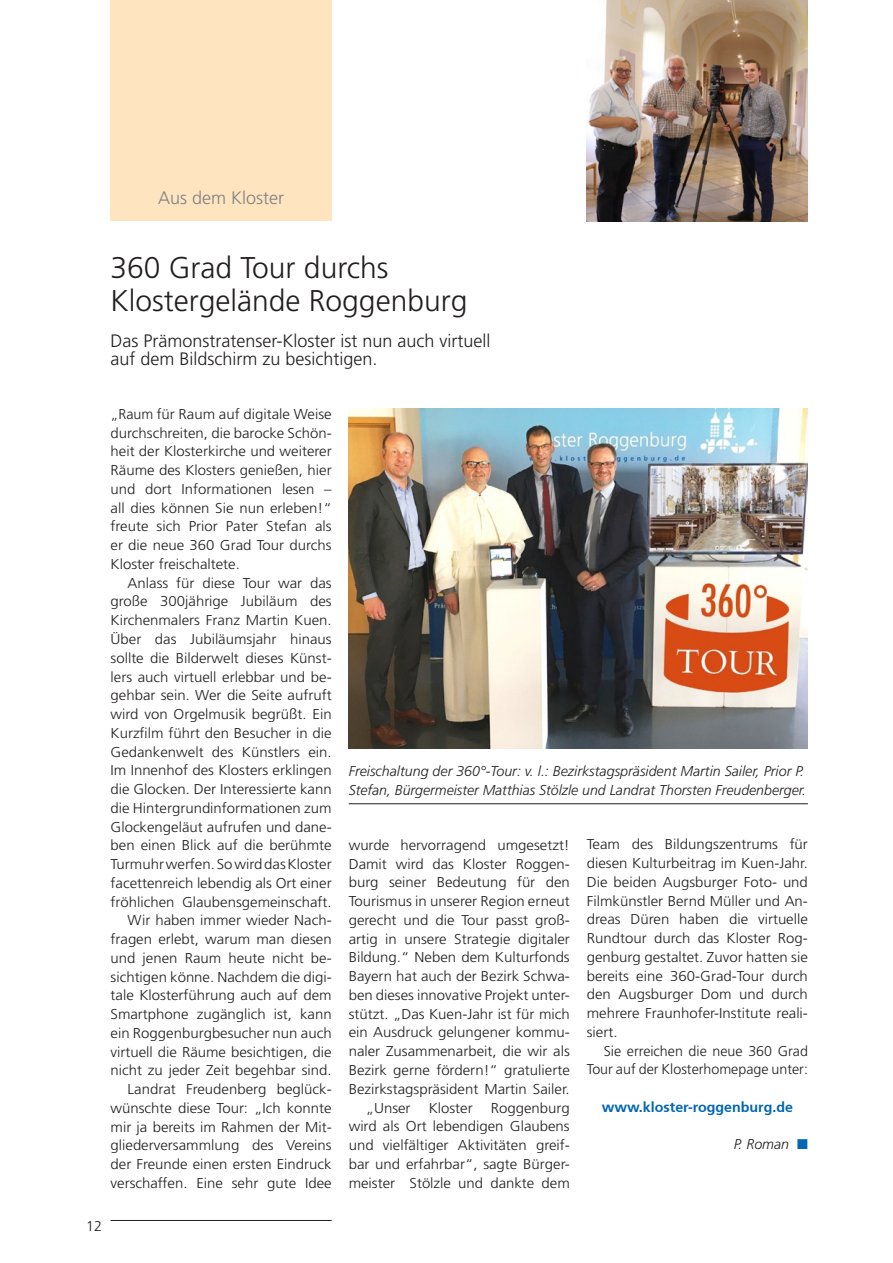
<style>
.page{position:relative;width:893px;height:1263px;background:#fff}
.page>*{position:absolute;margin:0;border:0;box-sizing:border-box;transform-origin:0 0}
.t1{font:300 30px/33px "Frutiger";color:#231f20}
.t2{font:300 18px/18px "Frutiger";color:#231f20}
.t3{font:300 18px "Frutiger";color:#808285}
.t4{font:300 14.25px/18.8px "Frutiger";color:#231f20;text-align:justify;scale:1.05 1}
.t5{font:300 14.25px/18.8px "Frutiger";color:#231f20;text-align:justify}
.t6{font:italic 300 14.25px/18.8px "Frutiger";color:#231f20}
.t7{font:700 14.25px "Frutiger";color:#0166b3}
.s1{color:#0166b3}
</style>
<div class="page">
<hr style="left:111px;top:1220px;width:221px;height:1px;background:#231f20">
<div style="left:111px;top:0;width:221px;height:221px;background:#fee4bf"></div>
<img style="left:349px;top:408px;width:459px;height:340px">
<img style="left:587px;top:0;width:221px;height:221px">
<hr style="left:349px;top:803px;width:459px;height:1px;background:#231f20">
<p class="t3" style="left:158px;top:187px;width:128px">Aus dem Kloster</p>
<h1 class="t1" style="left:111px;top:251px;width:358px">360 Grad Tour durchs<br>Klostergelände Roggenburg</h1>
<p class="t2" style="left:111px;top:332px;width:382px">Das Prämonstratenser-Kloster ist nun auch virtuell auf dem Bildschirm zu besichtigen.</p>
<p class="t5" style="left:111px;top:405px;width:223px">„Raum für Raum auf digitale Weise durchschreiten, die barocke Schön&shy;heit der Klosterkirche und weiterer Räume des Klosters genießen, hier und dort Informationen lesen – all dies können Sie nun erleben!“ freute sich Prior Pater Stefan als er die neue 360 Grad Tour durchs Kloster freischaltete.</p>
<p class="t4" style="left:111px;top:574px;width:212px;text-align:right">Anlass für diese Tour war das große 300jährige Jubiläum des Kirchenmalers Franz Martin Kuen.<br>Über das Jubiläumsjahr hinaus sollte die Bilderwelt dieses Künst&shy;lers auch virtuell erlebbar und be&shy;gehbar sein. Wer die Seite aufruft wird von Orgelmusik begrüßt. Ein Kurzfilm führt den Besucher in die Gedankenwelt des Künstlers ein.<br>Im Innenhof des Klosters erklingen die Glocken. Der Interessierte kann die Hintergrundinformationen zum Glockengeläut aufrufen und dane&shy;ben einen Blick auf die berühmte Turmuhr werfen. So wird das Kloster facettenreich lebendig als Ort einer fröhlichen Glaubensgemeinschaft.<br>Wir haben immer wieder Nach&shy;fragen erlebt, warum man diesen und jenen Raum heute nicht be&shy;sichtigen könne. Nachdem die digi&shy;tale Klosterführung auch auf dem Smartphone zugänglich ist, kann ein Roggenburgbesucher nun auch virtuell die Räume besichtigen, die nicht zu jeder Zeit begehbar sind.<br>Landrat Freudenberg beglück&shy;wünschte diese Tour: „Ich konnte mir ja bereits im Rahmen der Mit&shy;gliederversammlung des Vereins der Freunde einen ersten Eindruck verschaffen. Eine sehr gute Idee</p>
<p class="t6" style="left:349px;top:762px;width:459px">Freischaltung der 360°-Tour: v. l.: Bezirkstagspräsident Martin Sailer, Prior P.<br>Stefan, Bürgermeister Matthias Stölzle und Landrat Thorsten Freudenberger.</p>
<p class="t4" style="left:587px;top:835px;width:212px">Team des Bildungszentrums für diesen Kulturbeitrag im Kuen-Jahr.<br>Die beiden Augsburger Foto- und Filmkünstler Bernd Müller und An&shy;dreas Düren haben die virtuelle Rundtour durch das Kloster Rog&shy;genburg gestaltet. Zuvor hatten sie bereits eine 360-Grad-Tour durch den Augsburger Dom und durch mehrere Fraunhofer-Institute reali&shy;siert.</p>
<p class="t5" style="left:587px;top:1041px;width:223px;text-align:right">Sie erreichen die neue 360 Grad<br>Tour auf der Klosterhomepage unter:</p>
<p class="t7" style="left:602px;top:1098px;width:193px">www.kloster-roggenburg.de</p>
<p class="t6" style="left:734px;top:1135px;width:76px">P. Roman <span class="s1">■</span></p>
<p class="t4" style="left:349px;top:836px;width:212px">wurde hervorragend umgesetzt!</p>
<p class="t4" style="left:349px;top:854px;width:212px">Damit wird das Kloster Roggen-</p>
<p class="t4" style="left:349px;top:873px;width:212px">burg seiner Bedeutung für den</p>
<p class="t4" style="left:349px;top:892px;width:212px">Tourismus in unserer Region erneut</p>
<p class="t4" style="left:349px;top:911px;width:212px">gerecht und die Tour passt groß-</p>
<p class="t4" style="left:349px;top:929px;width:212px">artig in unsere Strategie digitaler</p>
<p class="t4" style="left:349px;top:948px;width:212px">Bildung.“ Neben dem Kulturfonds</p>
<p class="t4" style="left:349px;top:967px;width:212px">Bayern hat auch der Bezirk Schwa-</p>
<p class="t4" style="left:349px;top:986px;width:212px">ben dieses innovative Projekt unter-</p>
<p class="t4" style="left:349px;top:1005px;width:212px">stützt. „Das Kuen-Jahr ist für mich</p>
<p class="t4" style="left:349px;top:1023px;width:212px">ein Ausdruck gelungener kommu-</p>
<p class="t4" style="left:349px;top:1042px;width:212px">naler Zusammenarbeit, die wir als</p>
<p class="t4" style="left:349px;top:1061px;width:212px">Bezirk gerne fördern!“ gratulierte</p>
<p class="t4" style="left:349px;top:1080px;width:212px">Bezirkstagspräsident Martin Sailer.</p>
<p class="t4" style="left:366px;top:1098px;width:44px">„Unser</p>
<p class="t4" style="left:429px;top:1098px;width:43px">Kloster</p>
<p class="t4" style="left:349px;top:1098px;width:212px;text-indent:142px">Roggenburg wird als Ort lebendigen Glaubens und vielfältiger Aktivitäten greif&shy;bar und erfahrbar“, sagte Bürger&shy;meister Stölzle und dankte dem</p>
<p class="t5" style="left:86px;top:1217px;width:17px">12</p>
</div>
